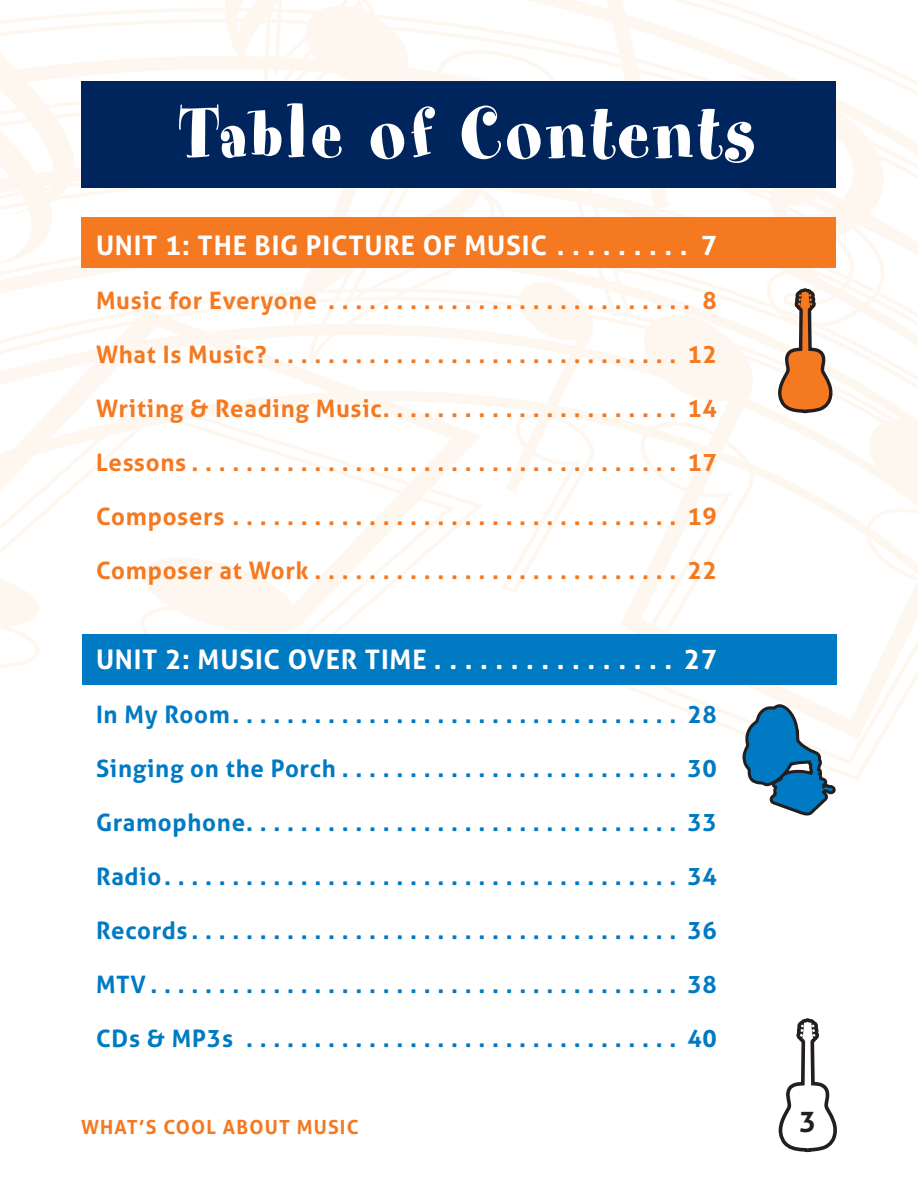
<style>
.page{position:relative;width:918px;height:1188px;background:#fff}
.page>*{position:absolute;margin:0;border:0;box-sizing:border-box;transform-origin:0 0}
.t1{font:81px "Spumoni LP";letter-spacing:.05em;color:#fff}
.t2{font:700 28.5px "Aller";color:#231f20}
.Body{font:700 27px "Aller";letter-spacing:.03em;color:#fff}
.Body-2{font:700 24px "Aller";letter-spacing:.03em;color:#007ac2}
.Body-3{font:700 24px "Aller";letter-spacing:.03em;color:#f47921}
.t3{font:700 19.5px "Aller";letter-spacing:.06em;color:#f47921}
</style>
<div class="page">
<svg style="left:94px;top:0;width:767px;height:55px"></svg>
<svg style="left:546px;top:208px;width:85px;height:108px"></svg>
<svg style="left:489px;top:0;width:180px;height:208px"></svg>
<svg style="left:501px;top:279px;width:102px;height:314px"></svg>
<svg style="left:291px;top:1px;width:255px;height:327px"></svg>
<svg style="left:147px;top:0;width:231px;height:82px"></svg>
<svg style="left:0;top:12px;width:94px;height:281px"></svg>
<svg style="left:620px;top:310px;width:298px;height:429px"></svg>
<svg style="left:0;top:309px;width:481px;height:325px"></svg>
<svg style="left:0;top:567px;width:41px;height:101px"></svg>
<div style="left:82px;top:82px;width:754px;height:106px;background:#00255d"></div>
<svg style="left:730px;top:73px;width:169px;height:340px"></svg>
<div style="left:82px;top:217px;width:754px;height:51px;background:#f47921"></div>
<div style="left:82px;top:634px;width:755px;height:51px;background:#007ac2"></div>
<svg style="left:742px;top:704px;width:94px;height:112px"></svg>
<p class="t1" style="left:177px;top:92px;width:580px">Table of Contents</p>
<p class="Body" style="left:96px;top:229px;width:623px">UNIT 1: THE BIG PICTURE OF MUSIC . . . . . . . . . 7</p>
<p class="Body-3" style="left:96px;top:286px;width:623px">Music for Everyone . . . . . . . . . . . . . . . . . . . . . . . . . . . 8</p>
<p class="Body-3" style="left:96px;top:340px;width:623px">What Is Music? . . . . . . . . . . . . . . . . . . . . . . . . . . . . . . 12</p>
<p class="Body-3" style="left:96px;top:394px;width:622px">Writing &amp; Reading Music . . . . . . . . . . . . . . . . . . . . . . 14</p>
<p class="Body-3" style="left:96px;top:448px;width:622px">Lessons . . . . . . . . . . . . . . . . . . . . . . . . . . . . . . . . . . . . 17</p>
<p class="Body-3" style="left:96px;top:502px;width:622px">Composers . . . . . . . . . . . . . . . . . . . . . . . . . . . . . . . . . 19</p>
<p class="Body-3" style="left:96px;top:556px;width:622px">Composer at Work . . . . . . . . . . . . . . . . . . . . . . . . . . . 22</p>
<p class="Body" style="left:96px;top:643px;width:623px">UNIT 2: MUSIC OVER TIME . . . . . . . . . . . . . . . . 27</p>
<p class="Body-2" style="left:96px;top:700px;width:623px">In My Room . . . . . . . . . . . . . . . . . . . . . . . . . . . . . . . . . 28</p>
<p class="Body-2" style="left:96px;top:754px;width:622px">Singing on the Porch . . . . . . . . . . . . . . . . . . . . . . . . . 30</p>
<p class="Body-2" style="left:96px;top:808px;width:622px">Gramophone . . . . . . . . . . . . . . . . . . . . . . . . . . . . . . . . 33</p>
<p class="Body-2" style="left:96px;top:862px;width:622px">Radio . . . . . . . . . . . . . . . . . . . . . . . . . . . . . . . . . . . . . . 34</p>
<p class="Body-2" style="left:96px;top:916px;width:622px">Records . . . . . . . . . . . . . . . . . . . . . . . . . . . . . . . . . . . . 36</p>
<p class="Body-2" style="left:96px;top:970px;width:622px">MTV . . . . . . . . . . . . . . . . . . . . . . . . . . . . . . . . . . . . . . . 38</p>
<p class="Body-2" style="left:96px;top:1024px;width:622px">CDs &amp; MP3s . . . . . . . . . . . . . . . . . . . . . . . . . . . . . . . . 40</p>
<p class="t3" style="left:81px;top:1115px;width:279px">WHAT’S COOL ABOUT MUSIC</p>
<p class="t2" style="left:799px;top:1104px;width:19px">3</p>
</div>
